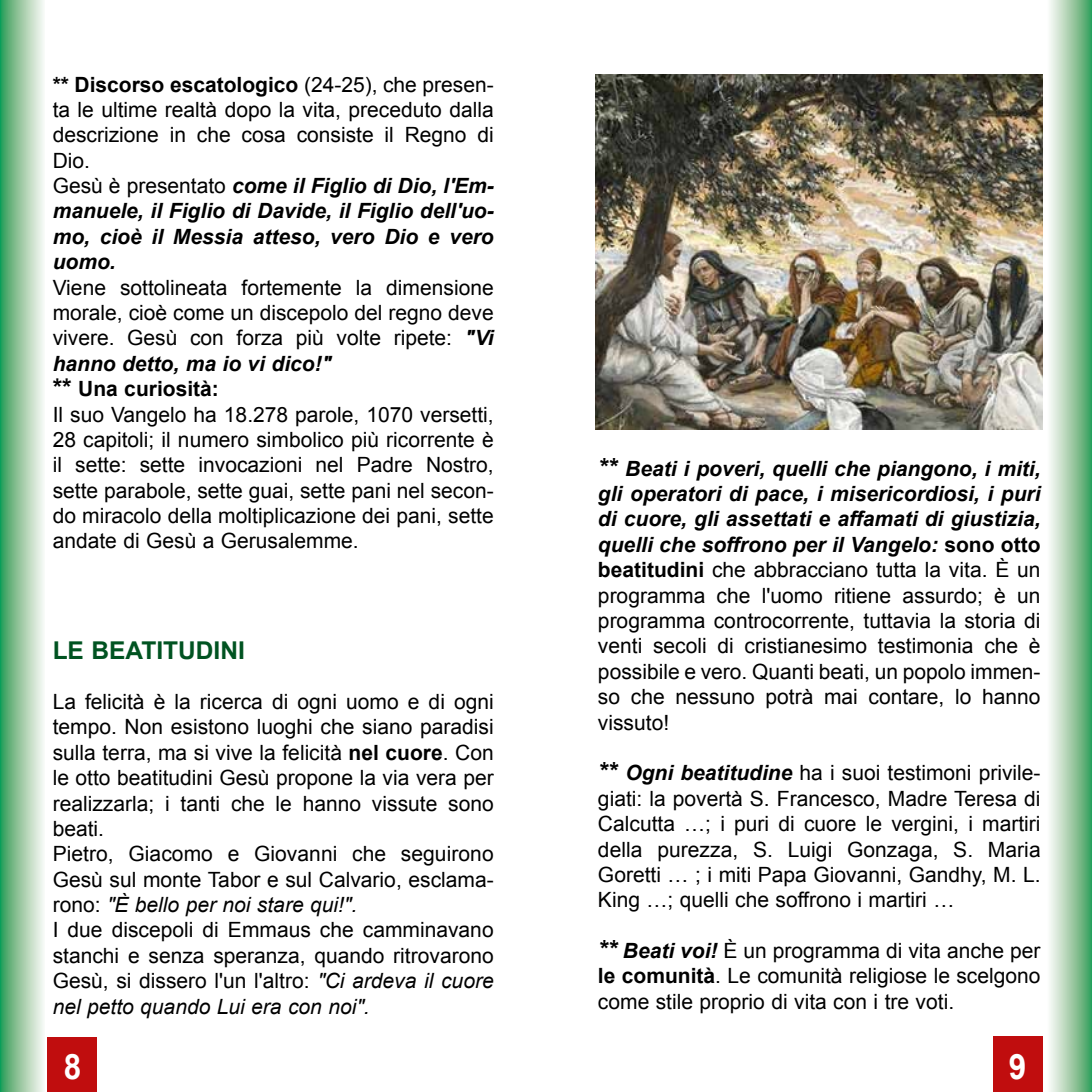
<style>
.page{position:relative;width:1092px;height:1092px;background:#fff}
.page>*{position:absolute;margin:0;border:0;box-sizing:border-box;transform-origin:0 0}
.t1{font:700 35px "Arial";color:#fff;scale:.9 1}
.t2{font:700 24.5px "Arial";color:#005321}
.t3{font:21px/25.4px "Arial";color:#000}
.s1{font-weight:700}
.s2{font-weight:700;font-style:italic}
.s3{font-weight:700;font-size:24.5px}
.s4{font-style:italic}
.s5{font-weight:700;font-style:italic;font-size:24.5px}
</style>
<div class="page">
<svg style="left:0;top:0;width:43px;height:1091px;background:#96c9a4"></svg>
<svg style="left:1050px;top:0;width:41px;height:1091px;background:#9fcca9"></svg>
<img style="left:595px;top:74px;width:447px;height:356px">
<div style="left:48px;top:1037px;width:49px;height:54px;background:#c00d0e"></div>
<div style="left:992px;top:1035px;width:50px;height:56px;background:#c00d0e"></div>
<p class="t3" style="left:53px;top:72px;width:442px"><span class="s1">** Discorso escatologico</span> (24-25), che presen&shy;ta le ultime realtà dopo la vita, preceduto dalla descrizione in che cosa consiste il Regno di Dio.<br>Gesù è presentato <span class="s2">come il Figlio di Dio, l'Em&shy;manuele, il Figlio di Davide, il Figlio dell'uo&shy;mo, cioè il Messia atteso, vero Dio e vero uomo.</span></p>
<p class="t3" style="left:53px;top:275px;width:442px">Viene sottolineata fortemente la dimensione morale, cioè come un discepolo del regno deve vivere. Gesù con forza più volte ripete: <span class="s2">"Vi hanno detto, ma io vi dico!"<br></span><span class="s3">**</span> <span class="s1">Una curiosità:<br></span>Il suo Vangelo ha 18.278 parole, 1070 versetti, 28 capitoli; il numero simbolico più ricorrente è il sette: sette invocazioni nel Padre Nostro, sette parabole, sette guai, sette pani nel secon&shy;do miracolo della moltiplicazione dei pani, sette andate di Gesù a Gerusalemme.</p>
<p class="t2" style="left:53px;top:633px;width:194px">LE BEATITUDINI</p>
<p class="t3" style="left:53px;top:689px;width:442px">La felicità è la ricerca di ogni uomo e di ogni tempo. Non esistono luoghi che siano paradisi sulla terra, ma si vive la felicità <span class="s1">nel cuore</span>. Con le otto beatitudini Gesù propone la via vera per realizzarla; i tanti che le hanno vissute sono beati.<br>Pietro, Giacomo e Giovanni che seguirono Gesù sul monte Tabor e sul Calvario, esclama&shy;rono: <span class="s4">"È bello per noi stare qui!".<br></span>I due discepoli di Emmaus che camminavano stanchi e senza speranza, quando ritrovarono Gesù, si dissero l'un l'altro: <span class="s4">"Ci ardeva il cuore nel petto quando Lui era con noi".</span></p>
<p class="t3" style="left:598px;top:456px;width:444px;text-align:justify"><span class="s5">**</span> <span class="s2">Beati i poveri, quelli che piangono, i miti, gli operatori di pace, i misericordiosi, i puri di cuore, gli assettati e affamati di giustizia, quelli che soffrono per il Vangelo:</span> <span class="s1">sono otto beatitudini</span> che abbracciano tutta la vita. È un programma che l'uomo ritiene assurdo; è un programma controcorrente, tuttavia la storia di venti secoli di cristianesimo testimonia che è possibile e vero. Quanti beati, un popolo immen&shy;so che nessuno potrà mai contare, lo hanno vissuto!</p>
<p class="t3" style="left:598px;top:760px;width:444px;text-align:justify"><span class="s5">**</span> <span class="s2">Ogni beatitudine</span> ha i suoi testimoni privile&shy;giati: la povertà S. Francesco, Madre Teresa di Calcutta …; i puri di cuore le vergini, i martiri della purezza, S. Luigi Gonzaga, S. Maria Goretti … ; i miti Papa Giovanni, Gandhy, M. L.<br>King …; quelli che soffrono i martiri …</p>
<p class="t3" style="left:598px;top:938px;width:444px;text-align:justify"><span class="s5">**</span> <span class="s2">Beati voi!</span> È un programma di vita anche per <span class="s1">le comunità</span>. Le comunità religiose le scelgono come stile proprio di vita con i tre voti.</p>
<h1 class="t1" style="left:64px;top:1043px;width:21px">8</h1>
<h1 class="t1" style="left:1008px;top:1043px;width:21px">9</h1>
</div>
